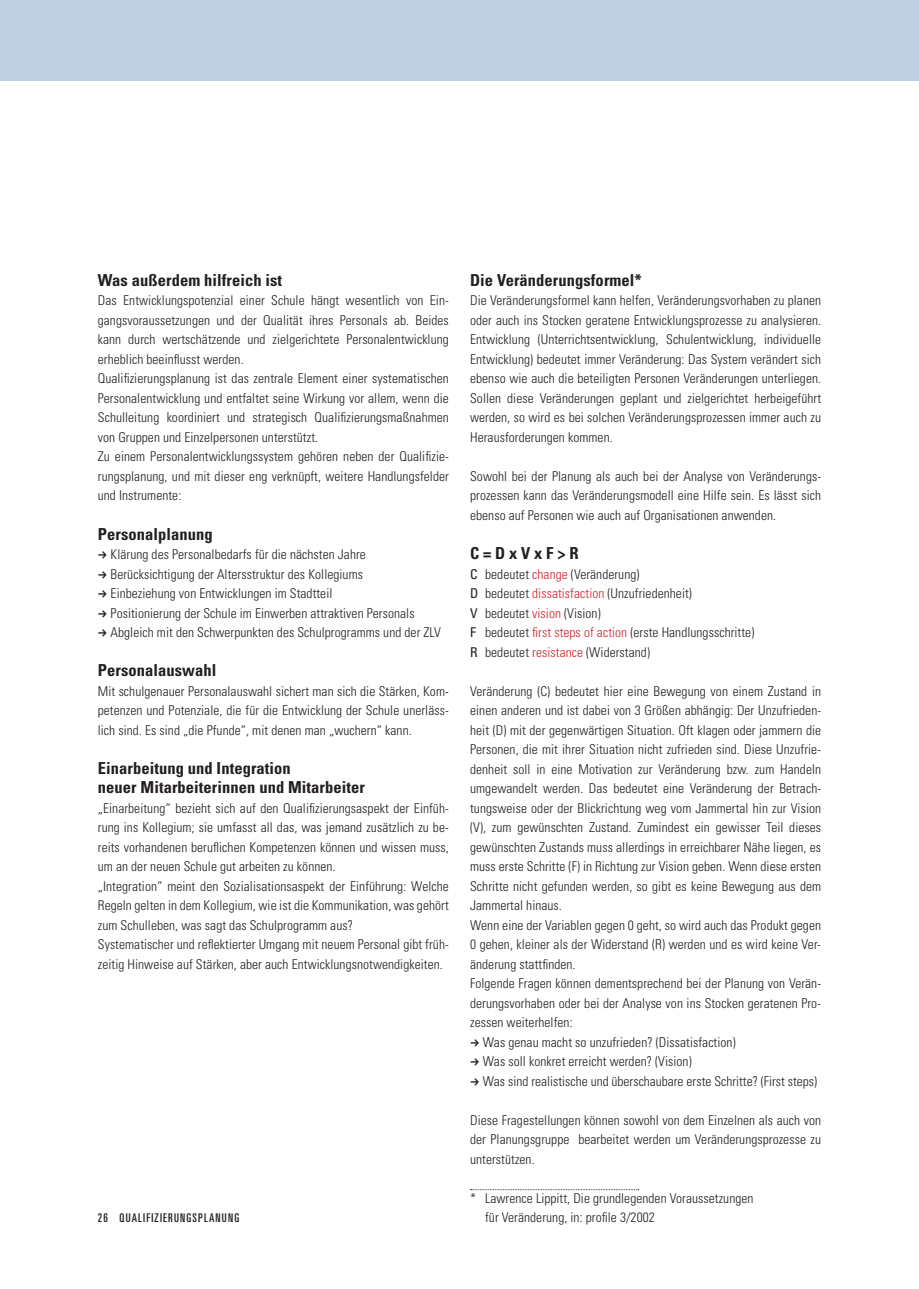
<style>
.page{position:relative;width:919px;height:1289px;background:#fff}
.page>*{position:absolute;margin:0;border:0;box-sizing:border-box;transform-origin:0 0}
.t1{font:700 condensed 16.5px/19.5px "Univers LT Std";letter-spacing:.005em;color:#231f20}
.t2{font:300 condensed 13.5px/19.5px "Univers LT Std";letter-spacing:.005em;color:#231f20}
.t3{font:ultra-condensed 12px "Univers LT Std";letter-spacing:.1em;color:#231f20}
.s1{font-weight:400}
.s2{color:#d1232a}
</style>
<div class="page">
<div style="left:0;top:0;width:906px;height:81px;background:#c0cfe1"></div>
<div style="left:906px;top:0;width:12px;height:81px;background:#c0cfe1"></div>
<svg style="left:470px;top:1189px;width:168px;height:1px"></svg>
<p class="t1" style="left:98px;top:270px;width:186px">Was außerdem hilfreich ist</p>
<p class="t2" style="left:98px;top:291px;width:352px">Das Entwicklungspotenzial einer Schule hängt wesentlich von Ein&shy;gangsvoraussetzungen und der Qualität ihres Personals ab. Beides kann durch wertschätzende und zielgerichtete Personalentwicklung erheblich beeinflusst werden.<br>Qualifizierungsplanung ist das zentrale Element einer systematischen Personalentwicklung und entfaltet seine Wirkung vor allem, wenn die Schulleitung koordiniert und strategisch Qualifizierungsmaßnahmen von Gruppen und Einzelpersonen unterstützt.<br>Zu einem Personalentwicklungssystem gehören neben der Qualifizie&shy;rungsplanung, und mit dieser eng verknüpft, weitere Handlungsfelder und Instrumente:</p>
<p class="t1" style="left:98px;top:524px;width:116px">Personalplanung</p>
<p class="t2" style="left:111px;top:544px;width:332px">Klärung des Personalbedarfs für die nächsten Jahre Berücksichtigung der Altersstruktur des Kollegiums<br>Einbeziehung von Entwicklungen im Stadtteil<br>Positionierung der Schule im Einwerben attraktiven Personals Abgleich mit den Schwerpunkten des Schulprogramms und der ZLV</p>
<p class="t1" style="left:98px;top:660px;width:120px">Personalauswahl</p>
<p class="t2" style="left:98px;top:681px;width:352px;text-align:justify">Mit schulgenauer Personalauswahl sichert man sich die Stärken, Kom&shy;petenzen und Potenziale, die für die Entwicklung der Schule unerläss&shy;lich sind. Es sind „die Pfunde“, mit denen man „wuchern“ kann.</p>
<p class="t1" style="left:98px;top:758px;width:269px">Einarbeitung und Integration<br>neuer Mitarbeiterinnen und Mitarbeiter</p>
<p class="t2" style="left:98px;top:798px;width:352px">„Einarbeitung“ bezieht sich auf den Qualifizierungsaspekt der Einfüh&shy;rung ins Kollegium; sie umfasst all das, was jemand zusätzlich zu be&shy;reits vorhandenen beruflichen Kompetenzen können und wissen muss, um an der neuen Schule gut arbeiten zu können.<br>„Integration“ meint den Sozialisationsaspekt der Einführung: Welche Regeln gelten in dem Kollegium, wie ist die Kommunikation, was gehört zum Schulleben, was sagt das Schulprogramm aus?<br>Systematischer und reflektierter Umgang mit neuem Personal gibt früh&shy;zeitig Hinweise auf Stärken, aber auch Entwicklungsnotwendigkeiten.</p>
<p class="t3" style="left:98px;top:1211px;width:143px">26 QUALIFIZIERUNGSPLANUNG</p>
<p class="t1" style="left:470px;top:270px;width:173px">Die Veränderungsformel*</p>
<p class="t2" style="left:470px;top:291px;width:352px;text-align:justify">Die Veränderungsformel kann helfen, Veränderungsvorhaben zu planen oder auch ins Stocken geratene Entwicklungsprozesse zu analysieren.<br>Entwicklung (Unterrichtsentwicklung, Schulentwicklung, individuelle Entwicklung) bedeutet immer Veränderung: Das System verändert sich ebenso wie auch die beteiligten Personen Veränderungen unterliegen.<br>Sollen diese Veränderungen geplant und zielgerichtet herbeigeführt werden, so wird es bei solchen Veränderungsprozessen immer auch zu Herausforderungen kommen.</p>
<p class="t2" style="left:470px;top:466px;width:352px;text-align:justify">Sowohl bei der Planung als auch bei der Analyse von Veränderungs&shy;prozessen kann das Veränderungsmodell eine Hilfe sein. Es lässt sich ebenso auf Personen wie auch auf Organisationen anwenden.</p>
<p class="t1" style="left:470px;top:543px;width:110px">C = D x V x F &gt; R</p>
<p class="t2" style="left:470px;top:564px;width:286px"><span class="s1">C</span> bedeutet <span class="s2">change</span> (Veränderung)<br><span class="s1">D</span> bedeutet <span class="s2">dissatisfaction</span> (Unzufriedenheit)<br><span class="s1">V</span> bedeutet <span class="s2">vision</span> (Vision)<br><span class="s1">F</span> bedeutet <span class="s2">first steps of action</span> (erste Handlungsschritte)<br><span class="s1">R</span> bedeutet <span class="s2">resistance</span> (Widerstand)</p>
<p class="t2" style="left:470px;top:681px;width:352px">Veränderung (C) bedeutet hier eine Bewegung von einem Zustand in</p>
<p class="t2" style="left:470px;top:700px;width:352px">einen anderen und ist dabei von 3 Größen abhängig: Der Unzufrieden-</p>
<p class="t2" style="left:470px;top:720px;width:352px">heit (D) mit der gegenwärtigen Situation. Oft klagen oder jammern die</p>
<p class="t2" style="left:470px;top:739px;width:352px">Personen, die mit ihrer Situation nicht zufrieden sind. Diese Unzufrie-</p>
<p class="t2" style="left:470px;top:759px;width:352px">denheit soll in eine Motivation zur Veränderung bzw. zum Handeln</p>
<p class="t2" style="left:470px;top:778px;width:352px">umgewandelt werden. Das bedeutet eine Veränderung der Betrach-</p>
<p class="t2" style="left:470px;top:798px;width:352px">tungsweise oder der Blickrichtung weg vom Jammertal hin zur Vision</p>
<p class="t2" style="left:470px;top:817px;width:352px">(V), zum gewünschten Zustand. Zumindest ein gewisser Teil dieses</p>
<p class="t2" style="left:470px;top:837px;width:352px">gewünschten Zustands muss allerdings in erreichbarer Nähe liegen, es</p>
<p class="t2" style="left:470px;top:856px;width:352px">muss erste Schritte (F) in Richtung zur Vision geben. Wenn diese ersten</p>
<p class="t2" style="left:470px;top:876px;width:352px">Schritte nicht gefunden werden, so gibt es keine Bewegung aus dem</p>
<p class="t2" style="left:470px;top:895px;width:93px">Jammertal hinaus.</p>
<p class="t2" style="left:470px;top:915px;width:352px">Wenn eine der Variablen gegen 0 geht, so wird auch das Produkt gegen</p>
<p class="t2" style="left:470px;top:934px;width:352px">0 gehen, kleiner als der Widerstand (R) werden und es wird keine Ver-</p>
<p class="t2" style="left:470px;top:954px;width:107px">änderung stattfinden.</p>
<p class="t2" style="left:470px;top:973px;width:352px">Folgende Fragen können dementsprechend bei der Planung von Verän-</p>
<p class="t2" style="left:470px;top:993px;width:352px">derungsvorhaben oder bei der Analyse von ins Stocken geratenen Pro-</p>
<p class="t2" style="left:470px;top:1012px;width:104px">zessen weiterhelfen:</p>
<p class="t2" style="left:483px;top:1032px;width:254px">Was genau macht so unzufrieden? (Dissatisfaction)</p>
<p class="t2" style="left:483px;top:1051px;width:210px">Was soll konkret erreicht werden? (Vision)</p>
<p class="t2" style="left:483px;top:1071px;width:336px">Was sind realistische und überschaubare erste Schritte? (First steps)</p>
<p class="t2" style="left:470px;top:1110px;width:352px;text-align:justify">Diese Fragestellungen können sowohl von dem Einzelnen als auch von der Planungsgruppe bearbeitet werden um Veränderungsprozesse zu unterstützen.</p>
<p class="t2" style="left:485px;top:1188px;width:270px;text-indent:-15px">* Lawrence Lippitt, Die grundlegenden Voraussetzungen für Veränderung, in: profile 3/2002</p>
</div>
